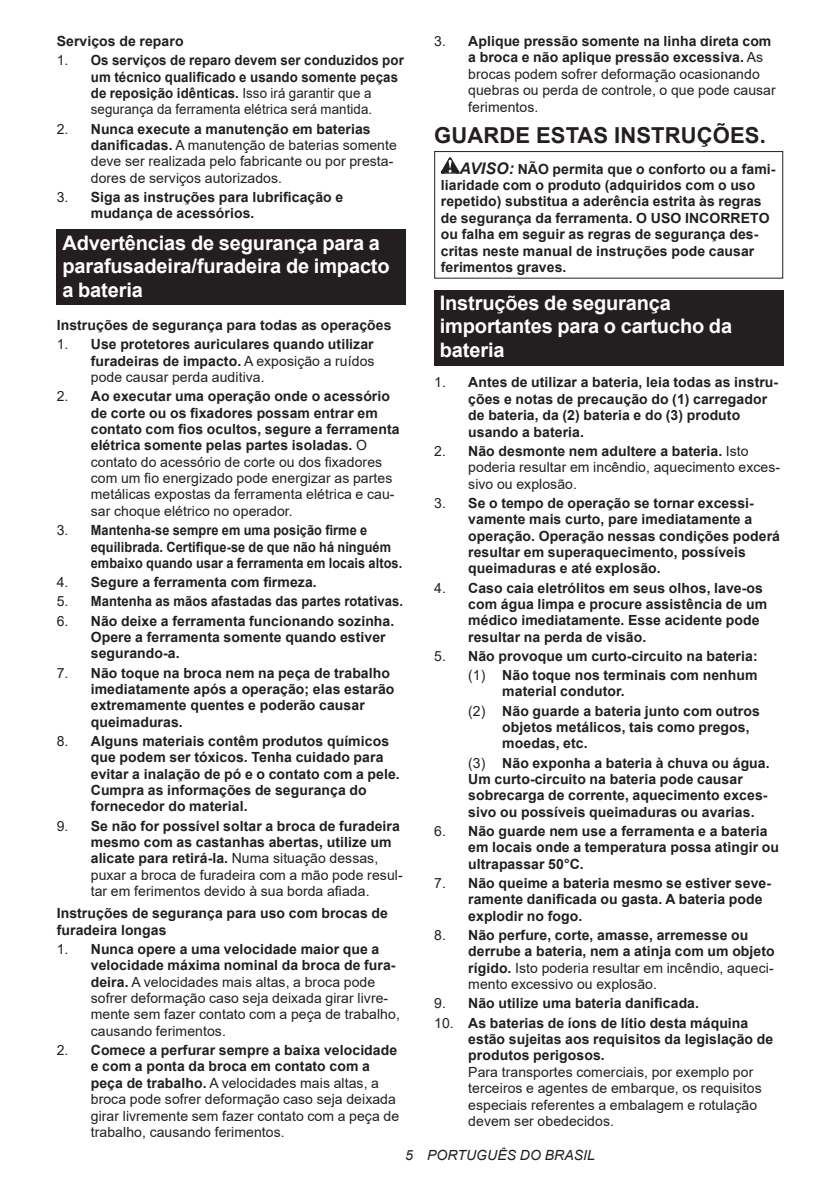
<style>
.page{position:relative;width:840px;height:1191px;background:#fff}
.page>*{position:absolute;margin:0;border:0;box-sizing:border-box;transform-origin:0 0}
.t1{font:700 22px "Arial";letter-spacing:.005em;color:#231f20}
.t2{font:700 20px/23.4px "Arial";letter-spacing:-.01em;color:#fff}
.t3{font:700 14px/16.4px "Arial";letter-spacing:.005em;color:#231f20}
.t4{font:14px/16.4px "Arial";letter-spacing:.005em;color:#231f20}
.t5{font:700 14px/16.4px "Arial";letter-spacing:.005em;color:#231f20;scale:.95 1}
.t6{font:700 14px/16.4px "Arial";letter-spacing:.005em;color:#231f20;scale:.91 1}
.t7{font:700 14px "Arial";letter-spacing:.005em;color:#231f20;scale:.93 1}
.t8{font:italic 14px "Arial";letter-spacing:.005em;color:#231f20}
.s1{font-weight:400}
.s2{font-weight:700}
.s3{font-style:italic;font-size:16px}
</style>
<div class="page">
<div style="left:57px;top:230px;width:348px;height:75px;background:#231f20"></div>
<svg style="left:440px;top:157px;width:19px;height:17px"></svg>
<div style="left:434px;top:151px;width:348px;height:128px;border:1px solid #231f20"></div>
<div style="left:434px;top:290px;width:348px;height:75px;background:#231f20"></div>
<p class="t3" style="left:57px;top:33px;width:128px">Serviços de reparo</p>
<p class="t5" style="left:91px;top:52px;width:331px;text-indent:-34px"><span class="s1">1.</span> Os serviços de reparo devem ser conduzidos por um técnico qualificado e usando somente peças de reposição idênticas. <span class="s1">Isso irá garantir que a segurança da ferramenta elétrica será mantida.</span></p>
<p class="t4" style="left:91px;top:120px;width:307px;text-indent:-34px">2. <span class="s2">Nunca execute a manutenção em baterias danificadas.</span> A manutenção de baterias somente deve ser realizada pelo fabricante ou por presta&shy;dores de serviços autorizados.</p>
<p class="t3" style="left:91px;top:189px;width:254px;text-indent:-34px"><span class="s1">3.</span> Siga as instruções para lubrificação e mudança de acessórios.</p>
<h2 class="t2" style="left:62px;top:231px;width:328px">Advertências de segurança para a parafusadeira/furadeira de impacto a bateria</h2>
<p class="t3" style="left:57px;top:317px;width:336px">Instruções de segurança para todas as operações</p>
<p class="t3" style="left:91px;top:336px;width:285px;text-align:justify;text-indent:-34px"><span class="s1">1.</span> Use protetores auriculares quando utilizar furadeiras de impacto. <span class="s1">A exposição a ruídos pode causar perda auditiva.</span></p>
<p class="t4" style="left:91px;top:388px;width:310px;text-indent:-34px">2. <span class="s2">Ao executar uma operação onde o acessório de corte ou os fixadores possam entrar em contato com fios ocultos, segure a ferramenta elétrica somente pelas partes isoladas.</span> O contato do acessório de corte ou dos fixadores com um fio energizado pode energizar as partes metálicas expostas da ferramenta elétrica e cau&shy;sar choque elétrico no operador.</p>
<p class="t6" style="left:91px;top:522px;width:343px;text-indent:-34px"><span class="s1">3.</span> Mantenha-se sempre em uma posição firme e equilibrada. Certifique-se de que não há ninguém embaixo quando usar a ferramenta em locais altos.</p>
<p class="t3" style="left:57px;top:574px;width:261px"><span class="s1">4.</span> Segure a ferramenta com firmeza.</p>
<p class="t7" style="left:57px;top:591px;width:373px"><span class="s1">5.</span> Mantenha as mãos afastadas das partes rotativas.</p>
<p class="t3" style="left:91px;top:612px;width:305px;text-indent:-34px"><span class="s1">6.</span> Não deixe a ferramenta funcionando sozinha.<br>Opere a ferramenta somente quando estiver segurando-a.</p>
<p class="t3" style="left:91px;top:664px;width:305px;text-indent:-34px"><span class="s1">7.</span> Não toque na broca nem na peça de trabalho imediatamente após a operação; elas estarão extremamente quentes e poderão causar queimaduras.</p>
<p class="t3" style="left:91px;top:733px;width:310px;text-indent:-34px"><span class="s1">8.</span> Alguns materiais contêm produtos químicos que podem ser tóxicos. Tenha cuidado para evitar a inalação de pó e o contato com a pele.<br>Cumpra as informações de segurança do fornecedor do material.</p>
<p class="t4" style="left:91px;top:817px;width:313px;text-indent:-34px">9. <span class="s2">Se não for possível soltar a broca de furadeira mesmo com as castanhas abertas, utilize um alicate para retirá-la.</span> Numa situação dessas, puxar a broca de furadeira com a mão pode resul&shy;tar em ferimentos devido à sua borda afiada.</p>
<p class="t3" style="left:57px;top:905px;width:332px">Instruções de segurança para uso com brocas de furadeira longas</p>
<p class="t4" style="left:91px;top:940px;width:310px;text-indent:-34px">1. <span class="s2">Nunca opere a uma velocidade maior que a velocidade máxima nominal da broca de fura&shy;deira.</span> A velocidades mais altas, a broca pode sofrer deformação caso seja deixada girar livre&shy;mente sem fazer contato com a peça de trabalho, causando ferimentos.</p>
<p class="t4" style="left:91px;top:1041px;width:310px;text-indent:-34px">2. <span class="s2">Comece a perfurar sempre a baixa velocidade e com a ponta da broca em contato com a peça de trabalho.</span> A velocidades mais altas, a broca pode sofrer deformação caso seja deixada girar livremente sem fazer contato com a peça de trabalho, causando ferimentos.</p>
<p class="t4" style="left:468px;top:33px;width:309px;text-indent:-34px">3. <span class="s2">Aplique pressão somente na linha direta com a broca e não aplique pressão excessiva.</span> As brocas podem sofrer deformação ocasionando quebras ou perda de controle, o que pode causar ferimentos.</p>
<h1 class="t1" style="left:434px;top:120px;width:333px">GUARDE ESTAS INSTRUÇÕES.</h1>
<p class="t3" style="left:440px;top:161px;width:336px;text-indent:19px"><span class="s3">AVISO:</span> NÃO permita que o conforto ou a fami&shy;liaridade com o produto (adquiridos com o uso repetido) substitua a aderência estrita às regras de segurança da ferramenta. O USO INCORRETO ou falha em seguir as regras de segurança des&shy;critas neste manual de instruções pode causar ferimentos graves.</p>
<h2 class="t2" style="left:439px;top:291px;width:293px">Instruções de segurança importantes para o cartucho da bateria</h2>
<p class="t3" style="left:468px;top:374px;width:311px;text-indent:-34px"><span class="s1">1.</span> Antes de utilizar a bateria, leia todas as instru&shy;ções e notas de precaução do (1) carregador de bateria, da (2) bateria e do (3) produto usando a bateria.</p>
<p class="t4" style="left:468px;top:442px;width:313px;text-indent:-34px">2. <span class="s2">Não desmonte nem adultere a bateria.</span> Isto poderia resultar em incêndio, aquecimento exces&shy;sivo ou explosão.</p>
<p class="t3" style="left:468px;top:495px;width:313px;text-indent:-34px"><span class="s1">3.</span> Se o tempo de operação se tornar excessi&shy;vamente mais curto, pare imediatamente a operação. Operação nessas condições poderá resultar em superaquecimento, possíveis queimaduras e até explosão.</p>
<p class="t3" style="left:468px;top:579px;width:300px;text-indent:-34px"><span class="s1">4.</span> Caso caia eletrólitos em seus olhos, lave-os com água limpa e procure assistência de um médico imediatamente. Esse acidente pode resultar na perda de visão.</p>
<p class="t3" style="left:434px;top:646px;width:325px;line-height:19.2px;text-align:right"><span class="s1">5.</span> Não provoque um curto-circuito na bateria: <span class="s1">(1)</span> Não toque nos terminais com nenhum</p>
<p class="t3" style="left:468px;top:682px;width:293px;line-height:19.2px;text-indent:34px">material condutor.<br><span class="s1">(2)</span> Não guarde a bateria junto com outros</p>
<p class="t3" style="left:502px;top:719px;width:249px">objetos metálicos, tais como pregos, moedas, etc.</p>
<p class="t3" style="left:468px;top:754px;width:303px"><span class="s1">(3)</span> Não exponha a bateria à chuva ou água.<br>Um curto-circuito na bateria pode causar sobrecarga de corrente, aquecimento exces&shy;sivo ou possíveis queimaduras ou avarias.</p>
<p class="t3" style="left:468px;top:823px;width:312px;text-indent:-34px"><span class="s1">6.</span> Não guarde nem use a ferramenta e a bateria em locais onde a temperatura possa atingir ou ultrapassar 50°C.</p>
<p class="t3" style="left:468px;top:875px;width:304px;text-indent:-34px"><span class="s1">7.</span> Não queime a bateria mesmo se estiver seve&shy;ramente danificada ou gasta. A bateria pode explodir no fogo.</p>
<p class="t3" style="left:468px;top:927px;width:308px;text-indent:-34px"><span class="s1">8.</span> Não perfure, corte, amasse, arremesse ou derrube a bateria, nem a atinja com um objeto rígido. <span class="s1">Isto poderia resultar em incêndio, aqueci&shy;mento excessivo ou explosão.</span></p>
<p class="t3" style="left:434px;top:995px;width:266px"><span class="s1">9.</span> Não utilize uma bateria danificada.</p>
<p class="t3" style="left:468px;top:1014px;width:306px;text-indent:-34px"><span class="s1">10.</span> As baterias de íons de lítio desta máquina estão sujeitas aos requisitos da legislação de produtos perigosos.</p>
<p class="t4" style="left:468px;top:1063px;width:295px">Para transportes comerciais, por exemplo por terceiros e agentes de embarque, os requisitos especiais referentes a embalagem e rotulação devem ser obedecidos.</p>
<p class="t8" style="left:405px;top:1146px;width:191px">5 PORTUGUÊS DO BRASIL</p>
</div>
